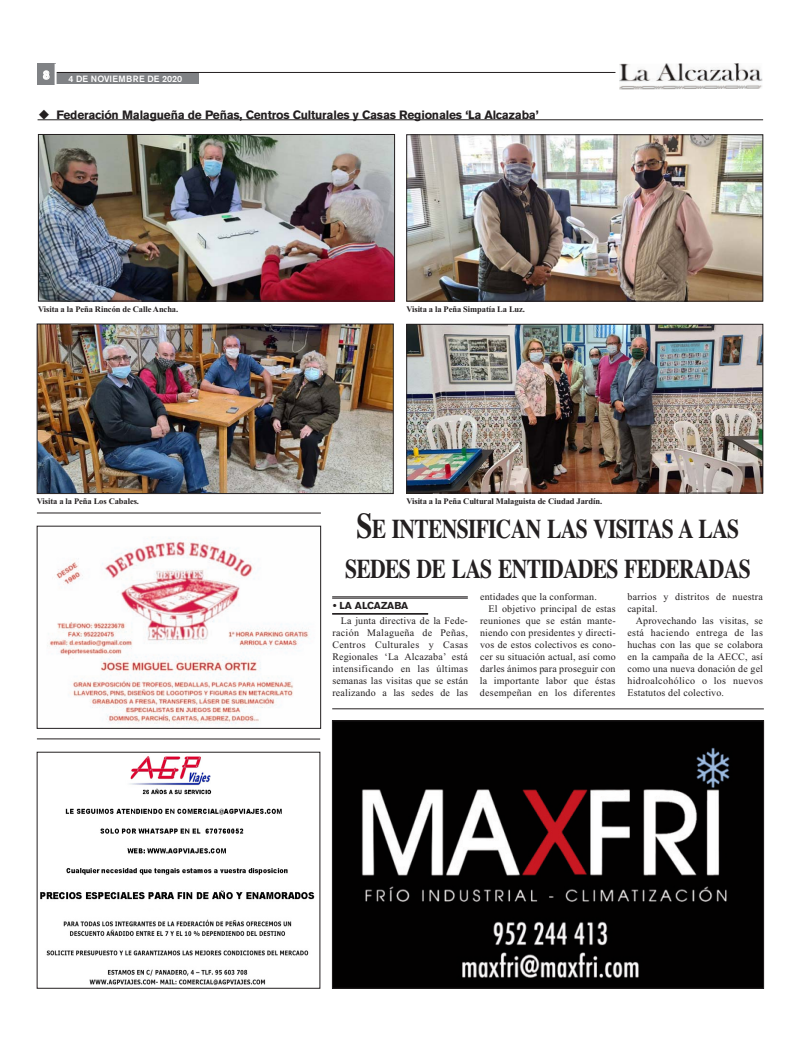
<style>
.page{position:relative;width:800px;height:1049px;background:#fff}
.page>*{position:absolute;margin:0;border:0;box-sizing:border-box;transform-origin:0 0}
.t1{font:700 27px/40px "Times";letter-spacing:-.035em;color:#231f20;text-align:center;scale:.8 1}
.t2{font:700 12px "Akzidenz Grotesk BE";letter-spacing:-.015em;color:#231f20}
.t3{font:700 12px "Akzidenz Grotesk BE";color:#fff}
.t4{font:10px/12px "Times New Roman";letter-spacing:.015em;color:#231f20;text-align:justify}
.t5{font:10px "Times New Roman";letter-spacing:.035em;color:#231f20}
.t6{font:700 10px "Akzidenz Grotesk BE";color:#231f20}
.t7{font:500 9px "Akzidenz Grotesk BE";color:#fff}
.t8{font:700 8.5px "Times New Roman";letter-spacing:-.01em;color:#231f20}
.s1{font-size:36px}
</style>
<div class="page">
<img style="left:334px;top:722px;width:427px;height:264px">
<div style="left:332px;top:720px;width:431px;height:268px;border:1px solid #231f20"></div>
<hr style="left:332px;top:709px;width:431px;height:1px;background:#231f20">
<img style="left:40px;top:756px;width:275px;height:230px">
<hr style="left:37px;top:739px;width:283px;height:1px;background:#231f20">
<hr style="left:38px;top:120px;width:725px;height:1px;background:#231f20">
<hr style="left:332px;top:596px;width:135px;height:1px;background:#231f20">
<hr style="left:332px;top:598px;width:135px;height:1px;background:#231f20">
<hr style="left:332px;top:613px;width:96px;height:1px;background:#231f20">
<hr style="left:332px;top:614px;width:96px;height:1px;background:#231f20">
<img style="left:619px;top:63px;width:143px;height:26px">
<div style="left:52px;top:73px;width:147px;height:11px;background:#808285"></div>
<hr style="left:56px;top:72px;width:559px;height:1px;background:#231f20">
<div style="left:37px;top:64px;width:18px;height:21px;background:#808285"></div>
<svg style="left:43px;top:70px;width:7px;height:10px"></svg>
<hr style="left:55px;top:64px;width:2px;height:21px;background:#fff">
<img style="left:47px;top:537px;width:262px;height:187px">
<div style="left:37px;top:526px;width:284px;height:203px;border:1px solid #231f20"></div>
<hr style="left:37px;top:513px;width:284px;height:1px;background:#231f20">
<img style="left:408px;top:136px;width:353px;height:163px">
<div style="left:406px;top:134px;width:357px;height:167px;border:1px solid #231f20"></div>
<img style="left:408px;top:326px;width:353px;height:165px">
<div style="left:406px;top:324px;width:357px;height:169px;border:1px solid #231f20"></div>
<img style="left:40px;top:136px;width:353px;height:163px">
<div style="left:38px;top:134px;width:357px;height:167px;border:1px solid #231f20"></div>
<img style="left:39px;top:326px;width:352px;height:166px">
<div style="left:37px;top:324px;width:356px;height:170px;border:1px solid #231f20"></div>
<p class="t3" style="left:43px;top:70px;width:8px">8</p>
<p class="t7" style="left:68px;top:76px;width:115px">4 DE NOVIEMBRE DE 2020</p>
<p class="t2" style="left:38px;top:110px;width:502px">◆ Federación Malagueña de Peñas, Centros Culturales y Casas Regionales ‘La Alcazaba’</p>
<p class="t8" style="left:38px;top:304px;width:142px">Visita a la Peña Rincón de Calle Ancha.</p>
<p class="t8" style="left:37px;top:496px;width:104px">Visita a la Peña Los Cabales.</p>
<p class="t8" style="left:406px;top:304px;width:120px">Visita a la Peña Simpatía La Luz.</p>
<p class="t8" style="left:406px;top:496px;width:197px">Visita a la Peña Cultural Malaguista de Ciudad Jardín.</p>
<p class="t1" style="left:345px;top:509px;width:508px"><span class="s1">S</span>E INTENSIFICAN LAS VISITAS A LAS<br>SEDES DE LAS ENTIDADES FEDERADAS</p>
<p class="t6" style="left:333px;top:602px;width:77px">• LA ALCAZABA</p>
<p class="t4" style="left:480px;top:591px;width:118px">entidades que la conforman.</p>
<p class="t4" style="left:488px;top:603px;width:129px">El objetivo principal de estas</p>
<p class="t4" style="left:480px;top:615px;width:137px">reuniones que se están mante-</p>
<p class="t4" style="left:480px;top:627px;width:137px">niendo con presidentes y directi-</p>
<p class="t4" style="left:480px;top:639px;width:137px">vos de estos colectivos es cono-</p>
<p class="t4" style="left:480px;top:651px;width:137px">cer su situación actual, así como</p>
<p class="t4" style="left:480px;top:663px;width:137px">darles ánimos para proseguir con</p>
<p class="t4" style="left:480px;top:675px;width:137px">la importante labor que éstas</p>
<p class="t4" style="left:480px;top:687px;width:137px">desempeñan en los diferentes</p>
<p class="t4" style="left:627px;top:591px;width:137px">barrios y distritos de nuestra</p>
<p class="t4" style="left:627px;top:603px;width:32px">capital.</p>
<p class="t4" style="left:635px;top:615px;width:128px">Aprovechando las visitas, se</p>
<p class="t5" style="left:627px;top:627px;width:137px">está haciendo entrega de las</p>
<p class="t4" style="left:627px;top:639px;width:137px">huchas con las que se colabora</p>
<p class="t4" style="left:627px;top:651px;width:137px">en la campaña de la AECC, así</p>
<p class="t4" style="left:627px;top:663px;width:137px">como una nueva donación de gel</p>
<p class="t5" style="left:627px;top:675px;width:137px">hidroalcohólico o los nuevos</p>
<p class="t4" style="left:627px;top:687px;width:98px">Estatutos del colectivo.</p>
<p class="t4" style="left:332px;top:615px;width:137px;text-indent:8px">La junta directiva de la Fede&shy;ración Malagueña de Peñas, Centros Culturales y Casas Regionales ‘La Alcazaba’ está intensificando en las últimas semanas las visitas que se están realizando a las sedes de las</p>
</div>
